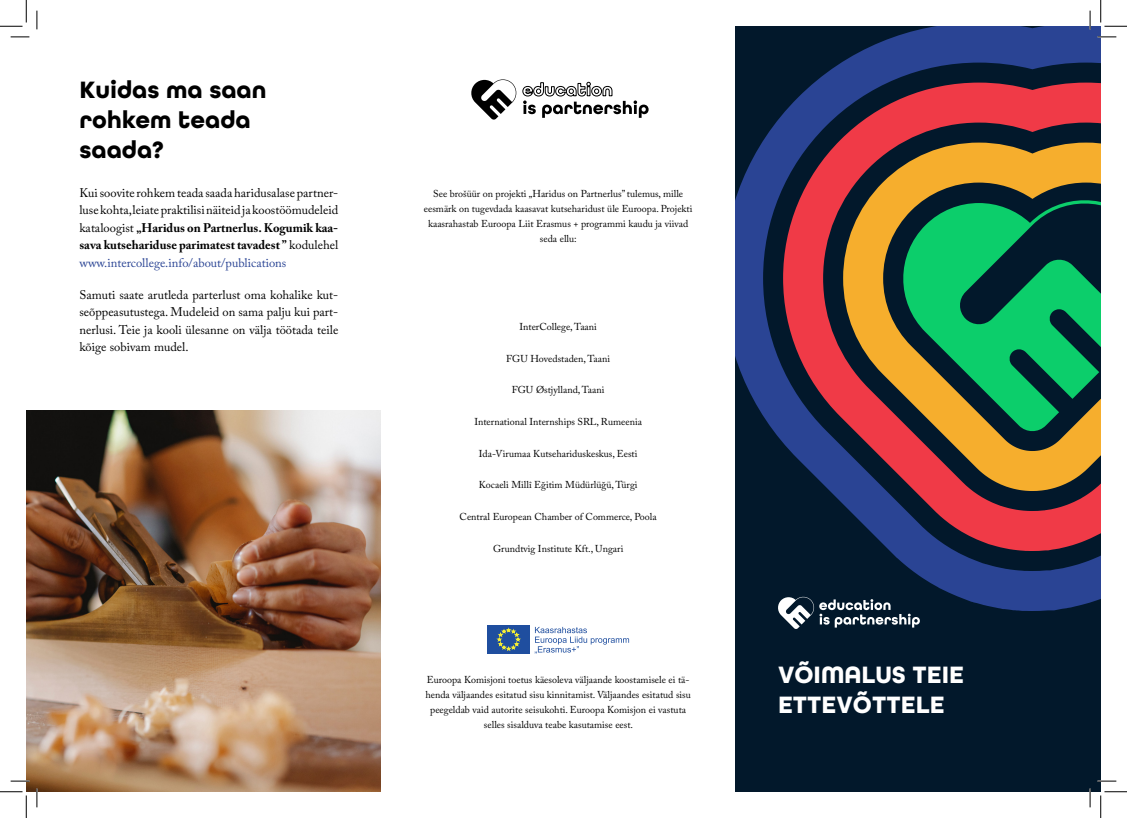
<style>
.page{position:relative;width:1127px;height:818px;background:#fff}
.page>*{position:absolute;margin:0;border:0;box-sizing:border-box;transform-origin:0 0}
.Header_10p_Bold{font:700 25px/30px "All Round Gothic";color:#000}
.t1{font:700 25px/30px "All Round Gothic";color:#fff}
.Body_10p_Regular{font:12.5px/17.5px "Adobe Caslon Pro";color:#000;text-align:justify}
.Body_10p_Regular-2{font:10px/15px "Adobe Caslon Pro";color:#000;text-align:center}
.s1{font-weight:700}
.s2{color:#2a4494}
</style>
<div class="page">
<img style="left:26px;top:411px;width:355px;height:381px">
<div style="left:735px;top:26px;width:365px;height:766px;background:#02182b"></div>
<svg style="left:735px;top:26px;width:365px;height:585px"></svg>
<svg style="left:782px;top:83px;width:318px;height:468px"></svg>
<svg style="left:842px;top:143px;width:258px;height:348px;fill:#f4ac2d"></svg>
<svg style="left:895px;top:193px;width:205px;height:240px"></svg>
<svg style="left:777px;top:597px;width:142px;height:32px"></svg>
<div style="left:487px;top:625px;width:43px;height:29px;background:#1f4e9f"></div>
<svg style="left:497px;top:628px;width:22px;height:22px"></svg>
<svg style="left:534px;top:627px;width:95px;height:27px"></svg>
<svg style="left:471px;top:79px;width:177px;height:41px"></svg>
<svg style="left:11px;top:36px;width:18px;height:2px"></svg>
<svg style="left:1097px;top:36px;width:18px;height:2px"></svg>
<svg style="left:11px;top:780px;width:18px;height:2px"></svg>
<svg style="left:1097px;top:780px;width:18px;height:2px"></svg>
<svg style="left:36px;top:11px;width:2px;height:18px"></svg>
<svg style="left:36px;top:788px;width:2px;height:19px"></svg>
<svg style="left:1088px;top:11px;width:2px;height:18px"></svg>
<svg style="left:1089px;top:788px;width:1px;height:19px"></svg>
<svg style="left:0;top:0;width:27px;height:27px"></svg>
<svg style="left:0;top:791px;width:27px;height:27px"></svg>
<svg style="left:1100px;top:0;width:26px;height:27px"></svg>
<svg style="left:1100px;top:791px;width:26px;height:27px"></svg>
<p class="Header_10p_Bold" style="left:79px;top:75px;width:188px">Kuidas ma saan rohkem teada saada?</p>
<p class="Body_10p_Regular" style="left:79px;top:184px;width:260px">Kui soovite rohkem teada saada haridusalase partner&shy;luse kohta, leiate praktilisi näiteid ja koostöömudeleid kataloogist <span class="s1">„Haridus on Partnerlus. Kogumik kaa&shy;sava kutsehariduse parimatest tavadest ”</span> kodulehel <span class="s2">www.intercollege.info/about/publications</span></p>
<p class="Body_10p_Regular" style="left:79px;top:286px;width:260px">Samuti saate arutleda parterlust oma kohalike kut&shy;seõppeasutustega. Mudeleid on sama palju kui part&shy;nerlusi. Teie ja kooli ülesanne on välja töötada teile kõige sobivam mudel.</p>
<p class="Body_10p_Regular-2" style="left:424px;top:186px;width:270px">See brošüür on projekti „Haridus on Partnerlus” tulemus, mille eesmärk on tugevdada kaasavat kutseharidust üle Euroopa. Projekti kaasrahastab Euroopa Liit Erasmus + programmi kaudu ja viivad seda ellu:</p>
<p class="Body_10p_Regular-2" style="left:519px;top:319px;width:79px">InterCollege, Taani</p>
<p class="Body_10p_Regular-2" style="left:506px;top:351px;width:105px">FGU Hovedstaden, Taani</p>
<p class="Body_10p_Regular-2" style="left:511px;top:382px;width:94px">FGU Østjylland, Taani</p>
<p class="Body_10p_Regular-2" style="left:474px;top:414px;width:169px">International Internships SRL, Rumeenia</p>
<p class="Body_10p_Regular-2" style="left:479px;top:446px;width:160px">Ida-Virumaa Kutsehariduskeskus, Eesti</p>
<p class="Body_10p_Regular-2" style="left:478px;top:477px;width:160px">Kocaeli Millî Eğitim Müdürlüğü, Türgi</p>
<p class="Body_10p_Regular-2" style="left:459px;top:509px;width:199px">Central European Chamber of Commerce, Poola</p>
<p class="Body_10p_Regular-2" style="left:493px;top:541px;width:132px">Grundtvig Institute Kft., Ungari</p>
<p class="Body_10p_Regular-2" style="left:425px;top:672px;width:267px">Euroopa Komisjoni toetus käesoleva väljaande koostamisele ei tä&shy;henda väljaandes esitatud sisu kinnitamist. Väljaandes esitatud sisu peegeldab vaid autorite seisukohti. Euroopa Komisjon ei vastuta selles sisalduva teabe kasutamise eest.</p>
<p class="t1" style="left:777px;top:659px;width:187px">VÕIMALUS TEIE<br>ETTEVÕTTELE</p>
</div>
